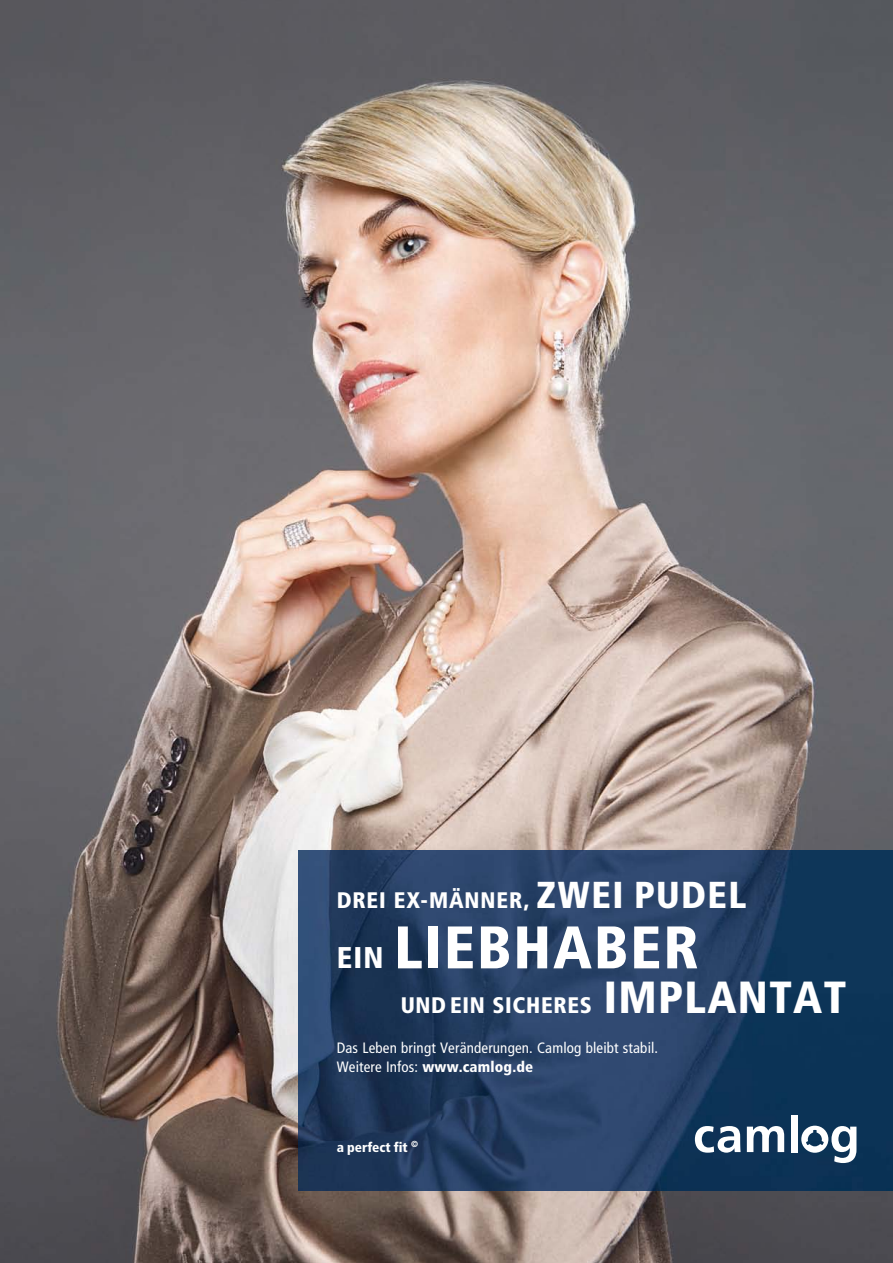
<style>
.page{position:relative;width:893px;height:1263px;background:#fff}
.page>*{position:absolute;margin:0;border:0;box-sizing:border-box;transform-origin:0 0}
.t1{font:900 condensed 60px "Frutiger";letter-spacing:.03em;color:#fff}
.t2{font:900 condensed 22.5px "Frutiger";letter-spacing:.03em;color:#fff}
.t3{font:condensed 15px/19.2px "Frutiger";letter-spacing:.01em;color:#fff}
.t4{font:900 condensed 13.5px "Frutiger";letter-spacing:-.005em;color:#fff}
.s1{font-size:37.5px}
.s2{font-size:30px}
.s3{font-size:45px}
.s4{font-weight:900}
</style>
<div class="page">
<img style="left:0;top:0;width:893px;height:1263px">
<img style="left:298px;top:850px;width:595px;height:341px">
<svg style="left:695px;top:1126px;width:46px;height:27px"></svg>
<svg style="left:747px;top:1126px;width:37px;height:26px"></svg>
<div style="left:791px;top:1115px;width:6px;height:37px;background:#fff"></div>
<svg style="left:801px;top:1126px;width:55px;height:37px"></svg>
<h2 class="t2" style="left:337px;top:887px;width:411px">DREI EX-MÄNNER, <span class="s1">ZWEI PUDEL</span></h2>
<h1 class="t1" style="left:337px;top:911px;width:364px"><span class="s2">EIN</span> LIEBHABER</h1>
<h2 class="t2" style="left:401px;top:992px;width:447px">UND EIN SICHERES <span class="s3">IMPLANTAT</span></h2>
<p class="t3" style="left:337px;top:1038px;width:323px">Das Leben bringt Veränderungen. Camlog bleibt stabil.<br>Weitere Infos: <span class="s4">www.camlog.de</span></p>
<p class="t4" style="left:337px;top:1139px;width:83px">a perfect fit <sup>©</sup></p>
</div>
